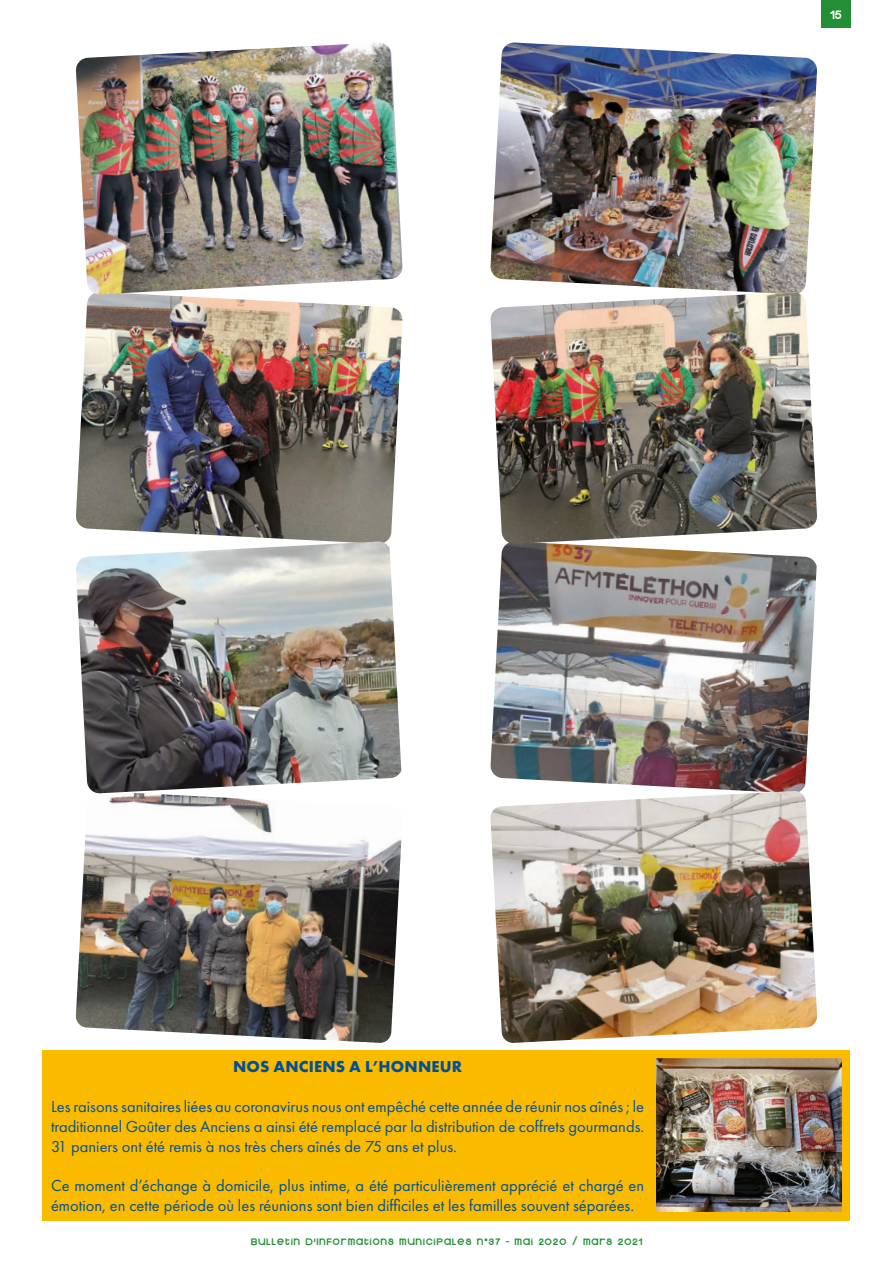
<style>
.page{position:relative;width:893px;height:1263px;background:#fff}
.page>*{position:absolute;margin:0;border:0;box-sizing:border-box;transform-origin:0 0}
.t1{font:16.5px/19.8px "Futura PT";color:#005098;text-align:justify}
.t2{font:700 16.5px "Futura PT";letter-spacing:.01em;color:#005098}
.t3{font:13.5px "Kravitz Extra Thermal";color:#fff}
.t4{font:10.5px "Kravitz Extra Thermal";letter-spacing:.1em;color:#228e36}
</style>
<div class="page">
<div style="left:821px;top:0;width:29px;height:28px;background:#228e36"></div>
<img style="left:490px;top:544px;width:327px;height:247px">
<img style="left:490px;top:791px;width:327px;height:252px">
<img style="left:490px;top:43px;width:327px;height:249px">
<img style="left:490px;top:292px;width:327px;height:252px">
<img style="left:76px;top:794px;width:326px;height:249px">
<img style="left:76px;top:295px;width:327px;height:246px">
<img style="left:76px;top:43px;width:327px;height:252px">
<img style="left:76px;top:541px;width:325px;height:253px">
<div style="left:43px;top:1050px;width:807px;height:170px;background:#faba00"></div>
<img style="left:657px;top:1059px;width:185px;height:153px">
<p class="t3" style="left:830px;top:7px;width:13px">15</p>
<p class="t2" style="left:233px;top:1056px;width:231px">NOS ANCIENS A L’HONNEUR</p>
<p class="t1" style="left:51px;top:1096px;width:595px">Les raisons sanitaires liées au coronavirus nous ont empêché cette année de réunir nos aînés ; le traditionnel Goûter des Anciens a ainsi été remplacé par la distribution de coffrets gourmands.<br>31 paniers ont été remis à nos très chers aînés de 75 ans et plus.</p>
<p class="t1" style="left:51px;top:1176px;width:595px">Ce moment d’échange à domicile, plus intime, a été particulièrement apprécié et chargé en émotion, en cette période où les réunions sont bien difficiles et les familles souvent séparées.</p>
<p class="t4" style="left:251px;top:1234px;width:393px">BULLETIN D’INFORMATIONS MUNICIPALES N°37 - MAI 2020 / MARS 2021</p>
</div>
